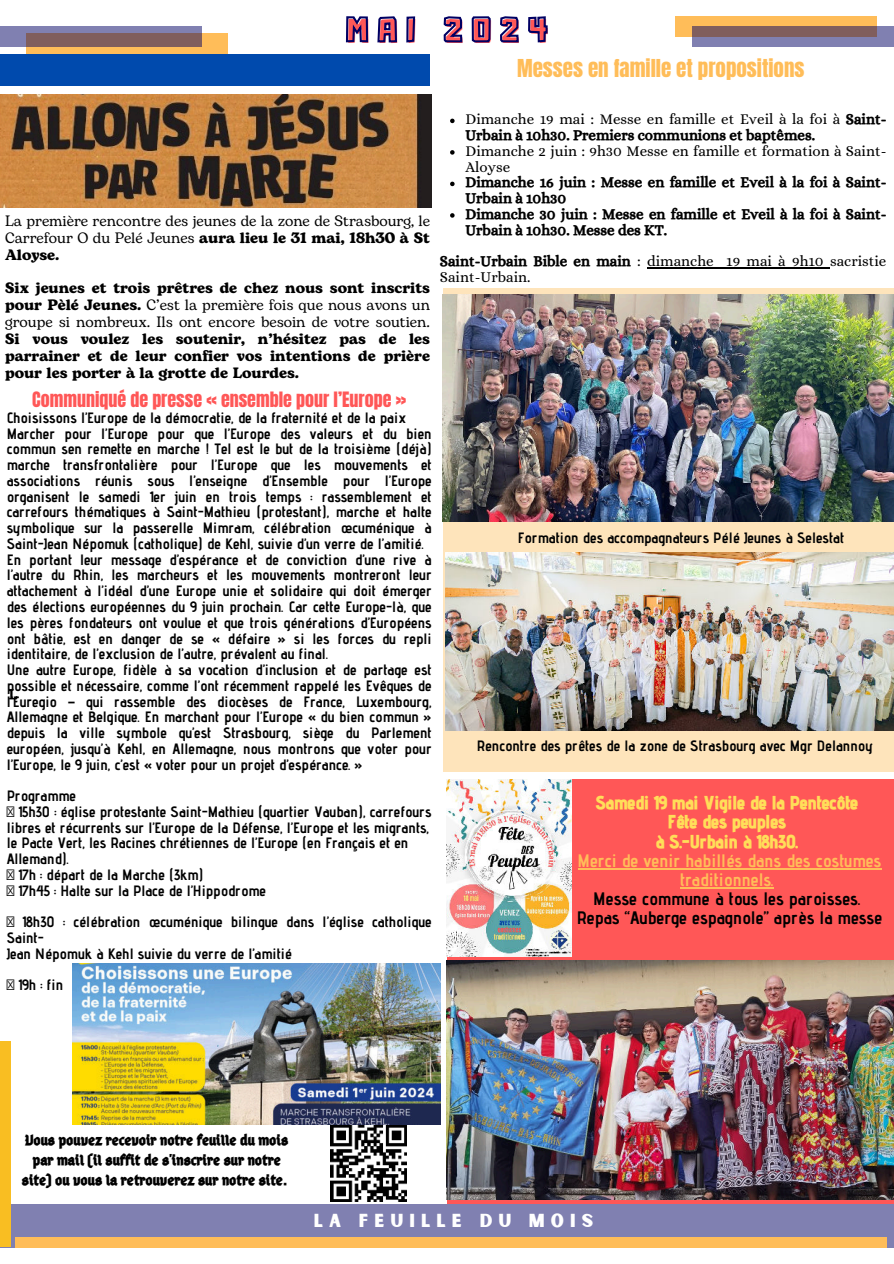
<style>
.page{position:relative;width:894px;height:1264px;background:#fff}
.page>*{position:absolute;margin:0;border:0;box-sizing:border-box;transform-origin:0 0}
.t1{font:30px "Adumu";letter-spacing:.34em;color:#ff5757}
.t2{font:21px "Anton";color:#ffbd59}
.t3{font:700 18px/19.2px "Advent Pro";color:#000;text-align:center}
.t4{font:18px/19.2px "CA Generated";color:#ffde59;text-align:center}
.t5{font:700 18px/19.2px "Advent Pro";color:#ffbd59;text-align:center}
.t6{font:18px "Anton";color:#ff5757}
.t7{font:18px "Sunborn Sans One";letter-spacing:.34em;color:#fff}
.t8{font:700 15px/15.8px "Advent Pro";color:#000}
.t9{font:15px/15.8px "CA Generated";color:#000}
.t10{font:15px/16.8px "Bogart";color:#000;text-align:justify}
.t11{font:15px/15.8px "Alice";color:#000}
.t12{font:700 15px/16.8px "Bogart";color:#000;text-align:justify}
.s1{font-weight:700}
.s2{font-family:"Noto Sans Gurmukhi"}
.s3{font-family:"CA Generated"}
</style>
<div class="page">
<div style="left:26px;top:33px;width:202px;height:21px;background:#ffbd59"></div>
<svg style="left:0;top:27px;width:202px;height:20px;background:#806b7d"></svg>
<div style="left:674px;top:16px;width:202px;height:21px;background:#ffbd59"></div>
<svg style="left:692px;top:27px;width:201px;height:20px;background:#80708a"></svg>
<div style="left:0;top:1203px;width:893px;height:44px;background:#8080b1"></div>
<div style="left:0;top:1041px;width:11px;height:206px;background:#f9be22"></div>
<div style="left:15px;top:1236px;width:871px;height:11px;background:#ffbd59"></div>
<div style="left:0;top:54px;width:430px;height:31px;background:#004aad"></div>
<img style="left:0;top:94px;width:431px;height:114px">
<div style="left:442px;top:288px;width:451px;height:483px;background:#fee4bb"></div>
<div style="left:446px;top:779px;width:447px;height:424px;background:#ff5757"></div>
<hr style="left:577px;top:868px;width:304px;height:1px;background:#ffbd59">
<hr style="left:680px;top:887px;width:93px;height:1px;background:#ffbd59">
<img style="left:446px;top:960px;width:447px;height:239px">
<img style="left:442px;top:294px;width:450px;height:227px">
<img style="left:446px;top:779px;width:125px;height:177px">
<img style="left:445px;top:553px;width:448px;height:177px">
<img style="left:330px;top:1124px;width:77px;height:77px">
<img style="left:72px;top:963px;width:368px;height:161px">
<svg style="left:450px;top:119px;width:4px;height:4px"></svg>
<svg style="left:450px;top:150px;width:4px;height:5px"></svg>
<svg style="left:450px;top:182px;width:4px;height:4px"></svg>
<svg style="left:450px;top:213px;width:4px;height:5px"></svg>
<hr style="left:647px;top:267px;width:66px;height:1px;background:#000">
<svg style="left:713px;top:267px;width:13px;height:1px"></svg>
<hr style="left:726px;top:267px;width:103px;height:1px;background:#000">
<svg style="left:345px;top:16px;width:203px;height:27px"></svg>
<h1 class="t1" style="left:347px;top:6px;width:202px">MAI 2024</h1>
<p class="t10" style="left:5px;top:212px;width:426px">La première rencontre des jeunes de la zone de Strasbourg, le Carrefour O du Pelé Jeunes <span class="s1">aura lieu le 31 mai, 18h30 à St Aloyse.</span></p>
<p class="t10" style="left:5px;top:280px;width:426px"><span class="s1">Six jeunes et trois prêtres de chez nous sont inscrits pour Pèlé Jeunes.</span> C’est la première fois que nous avons un groupe si nombreux. Ils ont encore besoin de votre soutien.</p>
<p class="t12" style="left:5px;top:331px;width:426px">Si vous voulez les soutenir, n’hésitez pas de les parrainer et de leur confier vos intentions de prière pour les porter à la grotte de Lourdes.</p>
<p class="t6" style="left:32px;top:390px;width:375px">Communiqué de presse « ensemble pour l’Europe »</p>
<p class="t8" style="left:7px;top:409px;width:426px">Choisissons l’Europe de la démocratie, de la fraternité et de la paix Marcher pour l’Europe pour que l’Europe des valeurs et du bien commun sen remette en marche ! Tel est le but de la troisième (déjà) marche transfrontalière pour l’Europe que les mouvements et associations réunis sous l’enseigne d’Ensemble pour l’Europe organisent le samedi 1er juin en trois temps : rassemblement et carrefours thématiques à Saint-Mathieu (protestant), marche et halte symbolique sur la passerelle Mimram, célébration œcuménique à Saint-Jean Népomuk (catholique) de Kehl, suivie d’un verre de l’amitié.<br>En portant leur message d’espérance et de conviction d’une rive à l’autre du Rhin, les marcheurs et les mouvements montreront leur attachement à l’idéal d’une Europe unie et solidaire qui doit émerger des élections européennes du 9 juin prochain. Car cette Europe-là, que les pères fondateurs ont voulue et que trois générations d’Européens ont bâtie, est en danger de se « défaire » si les forces du repli identitaire, de l’exclusion de l’autre, prévalent au final.<br>Une autre Europe, fidèle à sa vocation d’inclusion et de partage est possible et nécessaire, comme l’ont récemment rappelé les Evêques de l’Euregio <span class="s2">–</span> qui rassemble des diocèses de France, Luxembourg, Allemagne et Belgique. En marchant pour l’Europe « du bien commun » depuis la ville symbole qu’est Strasbourg, siège du Parlement européen, jusqu’à Kehl, en Allemagne, nous montrons que voter pour l’Europe, le 9 juin, c’est « voter pour un projet d’espérance. »</p>
<p class="t8" style="left:7px;top:787px;width:426px">Programme<br>฀ 15h30 : église protestante Saint-Mathieu (quartier Vauban), carrefours libres et récurrents sur l’Europe de la Défense, l’Europe et les migrants, le Pacte Vert, les Racines chrétiennes de l’Europe (en Français et en Allemand).<br>฀ 17h : départ de la Marche (3km)<br>฀ 17h45 : Halte sur la Place de l’Hippodrome</p>
<p class="t8" style="left:7px;top:913px;width:426px">฀ 18h30 : célébration œcuménique bilingue dans l’église catholique<br>Saint-<br>Jean Népomuk à Kehl suivie du verre de l’amitié</p>
<p class="t8" style="left:7px;top:976px;width:58px">฀ 19h : fin</p>
<p class="t9" style="left:9px;top:687px;width:10px">L</p>
<h2 class="t2" style="left:517px;top:57px;width:289px">Messes en famille et propositions</h2>
<p class="t11" style="left:465px;top:112px;width:422px">Dimanche 19 mai : Messe en famille et Eveil à la foi à <span class="s3">Saint-</span></p>
<p class="t9" style="left:465px;top:128px;width:351px">Urbain à 10h30. Premiers communions et baptêmes.</p>
<p class="t11" style="left:465px;top:144px;width:422px">Dimanche 2 juin : 9h30 Messe en famille et formation à Saint-<br>Aloyse</p>
<p class="t9" style="left:465px;top:175px;width:422px">Dimanche 16 juin : Messe en famille et Eveil à la foi à Saint-Urbain à 10h30<br>Dimanche 30 juin : Messe en famille et Eveil à la foi à Saint-Urbain à 10h30. Messe des KT.</p>
<p class="t11" style="left:440px;top:254px;width:448px"><span class="s3">Saint-Urbain Bible en main</span> : dimanche 19 mai à 9h10 sacristie<br>Saint-Urbain.</p>
<p class="t8" style="left:517px;top:529px;width:328px">Formation des accompagnateurs Pélé Jeunes à Selestat</p>
<p class="t8" style="left:476px;top:738px;width:397px">Rencontre des prêtes de la zone de Strasbourg avec Mgr Delannoy</p>
<p class="t4" style="left:595px;top:793px;width:264px">Samedi 19 mai Vigile de la Pentecôte<br>Fête des peuples<br>à S.-Urbain à 18h30.</p>
<p class="t5" style="left:577px;top:850px;width:305px">Merci de venir habillés dans des costumes traditionnels.</p>
<p class="t3" style="left:576px;top:889px;width:307px">Messe commune à tous les paroisses.<br>Repas “Auberge espagnole” après la messe</p>
<p class="t9" style="left:22px;top:1129px;width:268px;line-height:20.2px;text-align:center">Vous pouvez recevoir notre feuille du mois par mail (il suffit de s'inscrire sur notre site) ou vous la retrouverez sur notre site.</p>
<p class="t7" style="left:314px;top:1207px;width:281px">LA FEUILLE DU MOIS</p>
</div>
